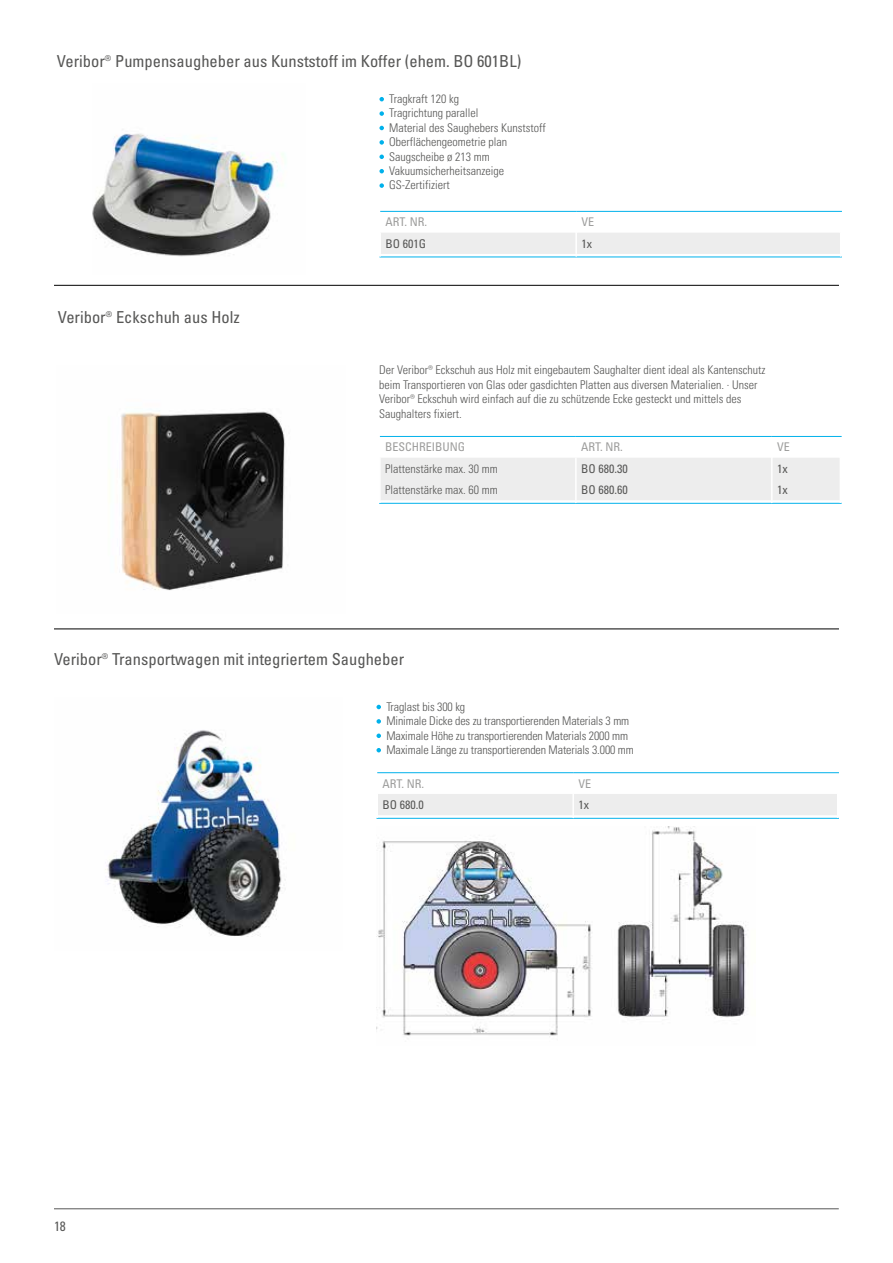
<style>
.page{position:relative;width:893px;height:1263px;background:#fff}
.page>*{position:absolute;margin:0;border:0;box-sizing:border-box;transform-origin:0 0}
.t1{font:condensed 16.5px "Univers LTCYR 57";color:#575756}
.t2{font:condensed 13.5px "Univers LTCYR 57";color:#575756}
.t3{font:12px/14.4px "Univers LTCYR 47 Light Cond";color:#575756}
.t4{font:condensed 12px "Univers LTCYR 57";color:#9d9d9c}
.t5{font:condensed 12px "Univers LTCYR 57";color:#575756}
</style>
<div class="page">
<hr style="left:54px;top:1208px;width:785px;height:1px;background:#575756">
<hr style="left:54px;top:628px;width:785px;height:1px;background:#000">
<img style="left:92px;top:133px;width:192px;height:124px">
<hr style="left:54px;top:285px;width:785px;height:1px;background:#000">
<svg style="left:376px;top:705px;width:5px;height:4px"></svg>
<svg style="left:376px;top:719px;width:5px;height:5px"></svg>
<svg style="left:376px;top:733px;width:5px;height:5px"></svg>
<svg style="left:376px;top:748px;width:5px;height:4px"></svg>
<hr style="left:377px;top:772px;width:196px;height:1px;background:#00b1eb">
<hr style="left:573px;top:772px;width:266px;height:1px;background:#00b1eb">
<svg style="left:376px;top:773px;width:463px;height:46px"></svg>
<svg style="left:379px;top:436px;width:463px;height:68px"></svg>
<img style="left:105px;top:730px;width:181px;height:207px">
<img style="left:376px;top:826px;width:371px;height:210px">
<img style="left:121px;top:411px;width:164px;height:180px">
<svg style="left:379px;top:97px;width:5px;height:4px"></svg>
<svg style="left:379px;top:111px;width:5px;height:5px"></svg>
<svg style="left:379px;top:126px;width:5px;height:4px"></svg>
<svg style="left:379px;top:140px;width:5px;height:5px"></svg>
<svg style="left:379px;top:155px;width:5px;height:4px"></svg>
<svg style="left:379px;top:169px;width:5px;height:4px"></svg>
<svg style="left:379px;top:183px;width:5px;height:5px"></svg>
<svg style="left:379px;top:211px;width:463px;height:47px"></svg>
<h1 class="t1" style="left:57px;top:51px;width:466px">Veribor® Pumpensaugheber aus Kunststoff im Koffer (ehem. BO 601BL)</h1>
<p class="t3" style="left:389px;top:91px;width:158px">Tragkraft 120 kg<br>Tragrichtung parallel<br>Material des Saughebers Kunststoff<br>Oberflächengeometrie plan<br>Saugscheibe ø 213 mm<br>Vakuumsicherheitsanzeige<br>GS-Zertifiziert</p>
<h1 class="t1" style="left:58px;top:307px;width:183px">Veribor® Eckschuh aus Holz</h1>
<p class="t4" style="left:386px;top:214px;width:43px">ART. NR.</p>
<p class="t4" style="left:581px;top:214px;width:14px">VE</p>
<p class="t5" style="left:386px;top:236px;width:42px">BO 601G</p>
<p class="t5" style="left:581px;top:236px;width:12px">1x</p>
<p class="t3" style="left:379px;top:362px;width:388px">Der Veribor® Eckschuh aus Holz mit eingebautem Saughalter dient ideal als Kantenschutz beim Transportieren von Glas oder gasdichten Platten aus diversen Materialien. · Unser Veribor® Eckschuh wird einfach auf die zu schützende Ecke gesteckt und mittels des Saughalters fixiert.</p>
<p class="t4" style="left:385px;top:439px;width:82px">BESCHREIBUNG</p>
<p class="t4" style="left:581px;top:439px;width:43px">ART. NR.</p>
<p class="t4" style="left:777px;top:439px;width:14px">VE</p>
<p class="t3" style="left:385px;top:460px;width:114px">Plattenstärke max. 30 mm</p>
<p class="t5" style="left:581px;top:461px;width:48px">BO 680.30</p>
<p class="t5" style="left:777px;top:461px;width:12px">1x</p>
<p class="t3" style="left:385px;top:482px;width:114px">Plattenstärke max. 60 mm</p>
<p class="t5" style="left:581px;top:482px;width:48px">BO 680.60</p>
<p class="t5" style="left:777px;top:482px;width:12px">1x</p>
<h1 class="t1" style="left:54px;top:649px;width:352px">Veribor® Transportwagen mit integriertem Saugheber</h1>
<p class="t3" style="left:386px;top:699px;width:249px">Traglast bis 300 kg<br>Minimale Dicke des zu transportierenden Materials 3 mm Maximale Höhe zu transportierenden Materials 2000 mm Maximale Länge zu transportierenden Materials 3.000 mm</p>
<p class="t2" style="left:54px;top:1218px;width:13px">18</p>
<p class="t4" style="left:383px;top:776px;width:43px">ART. NR.</p>
<p class="t4" style="left:578px;top:776px;width:14px">VE</p>
<p class="t5" style="left:383px;top:797px;width:43px">BO 680.0</p>
<p class="t5" style="left:578px;top:797px;width:12px">1x</p>
</div>
